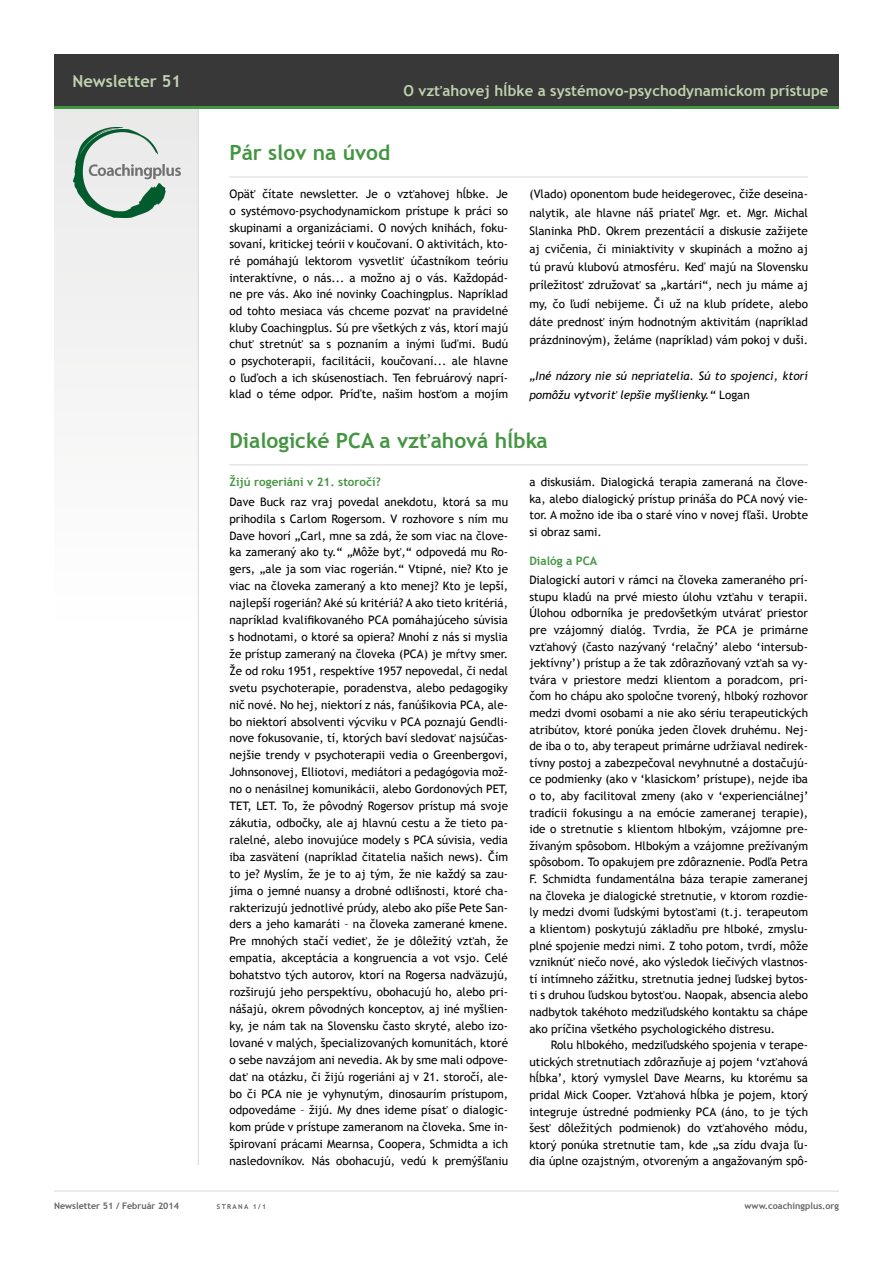
<style>
.page{position:relative;width:893px;height:1263px;background:#fff}
.page>*{position:absolute;margin:0;border:0;box-sizing:border-box;transform-origin:0 0}
.t1{font:700 21px "Trebuchet MS";color:#449542}
.t2{font:700 16.5px "Trebuchet MS";color:#c0d2b0}
.t3{font:700 15px "Trebuchet MS";color:#c0d2b0}
.t4{font:11.7px/16.6px "Trebuchet MS";color:#000;text-align:justify}
.t5{font:italic 11.7px/18.1px "Trebuchet MS";color:#000}
.t6{font:700 11.7px "Trebuchet MS";color:#449542}
.t7{font:700 9px "Trebuchet MS";color:#636362}
.t8{font:700 6.75px "Trebuchet MS";letter-spacing:.2em;color:#636362}
.s1{font-style:normal}
</style>
<div class="page">
<div style="left:54px;top:106px;width:145px;height:525px;background:#f5f5f5"></div>
<hr style="left:54px;top:1191px;width:785px;height:1px;background:#dadad9">
<hr style="left:198px;top:108px;width:1px;height:1057px;background:#dadad9">
<div style="left:54px;top:54px;width:785px;height:53px;background:#383838"></div>
<hr style="left:54px;top:106px;width:785px;height:3px;background:#449542">
<img style="left:74px;top:127px;width:106px;height:91px">
<hr style="left:229px;top:177px;width:579px;height:1px;background:#dadad9">
<hr style="left:229px;top:464px;width:579px;height:1px;background:#dadad9">
<h2 class="t2" style="left:72px;top:70px;width:110px">Newsletter 51</h2>
<p class="t3" style="left:403px;top:81px;width:426px">O vzťahovej hĺbke a systémovo-psychodynamickom prístupe</p>
<h1 class="t1" style="left:229px;top:139px;width:162px">Pár slov na úvod</h1>
<p class="t4" style="left:229px;top:186px;width:280px">Opäť čítate newsletter. Je o vzťahovej hĺbke. Je o systémovo-psychodynamickom prístupe k práci so skupinami a organizáciami. O nových knihách, foku&shy;sovaní, kritickej teórii v koučovaní. O aktivitách, kto&shy;ré pomáhajú lektorom vysvetliť účastníkom teóriu interaktívne, o nás... a možno aj o vás. Každopád&shy;ne pre vás. Ako iné novinky Coachingplus. Napríklad od tohto mesiaca vás chceme pozvať na pravidelné kluby Coachingplus. Sú pre všetkých z vás, ktorí majú chuť stretnúť sa s poznaním a inými ľuďmi. Budú o psychoterapii, facilitácii, koučovaní... ale hlavne o ľuďoch a ich skúsenostiach. Ten februárový naprí&shy;klad o téme odpor. Príďte, našim hosťom a mojím</p>
<p class="t4" style="left:529px;top:185px;width:280px;line-height:18.1px">(Vlado) oponentom bude heidegerovec, čiže deseina&shy;nalytik, ale hlavne náš priateľ Mgr. et. Mgr. Michal Slaninka PhD. Okrem prezentácií a diskusie zažijete aj cvičenia, či miniaktivity v skupinách a možno aj tú pravú klubovú atmosféru. Keď majú na Slovensku príležitosť združovať sa „kartári“, nech ju máme aj my, čo ľudí nebijeme. Či už na klub prídete, alebo dáte prednosť iným hodnotným aktivitám (napríklad prázdninovým), želáme (napríklad) vám pokoj v duši.</p>
<p class="t5" style="left:529px;top:367px;width:280px">„Iné názory nie sú nepriatelia. Sú to spojenci, ktorí pomôžu vytvoriť lepšie myšlienky.“ <span class="s1">Logan</span></p>
<h1 class="t1" style="left:229px;top:427px;width:320px">Dialogické PCA a vzťahová hĺbka</h1>
<p class="t6" style="left:229px;top:475px;width:153px">Žijú rogeriáni v 21. storočí?</p>
<p class="t4" style="left:229px;top:493px;width:280px">Dave Buck raz vraj povedal anekdotu, ktorá sa mu prihodila s Carlom Rogersom. V rozhovore s ním mu Dave hovorí „Carl, mne sa zdá, že som viac na člove&shy;ka zameraný ako ty.“ „Môže byť,“ odpovedá mu Ro&shy;gers, „ale ja som viac rogerián.“ Vtipné, nie? Kto je viac na človeka zameraný a kto menej? Kto je lepší, najlepší rogerián? Aké sú kritériá? A ako tieto kritériá, napríklad kvalifikovaného PCA pomáhajúceho súvisia s hodnotami, o ktoré sa opiera? Mnohí z nás si myslia že prístup zameraný na človeka (PCA) je mŕtvy smer.<br>Že od roku 1951, respektíve 1957 nepovedal, či nedal svetu psychoterapie, poradenstva, alebo pedagogiky nič nové. No hej, niektorí z nás, fanúšikovia PCA, ale&shy;bo niektorí absolventi výcviku v PCA poznajú Gendli&shy;nove fokusovanie, tí, ktorých baví sledovať najsúčas&shy;nejšie trendy v psychoterapii vedia o Greenbergovi, Johnsonovej, Elliotovi, mediátori a pedagógovia mož&shy;no o nenásilnej komunikácii, alebo Gordonových PET, TET, LET. To, že pôvodný Rogersov prístup má svoje zákutia, odbočky, ale aj hlavnú cestu a že tieto pa&shy;ralelné, alebo inovujúce modely s PCA súvisia, vedia iba zasvätení (napríklad čitatelia našich news). Čím to je? Myslím, že je to aj tým, že nie každý sa zau&shy;jíma o jemné nuansy a drobné odlišnosti, ktoré cha&shy;rakterizujú jednotlivé prúdy, alebo ako píše Pete San&shy;ders a jeho kamaráti – na človeka zamerané kmene.<br>Pre mnohých stačí vedieť, že je dôležitý vzťah, že empatia, akceptácia a kongruencia a vot vsjo. Celé bohatstvo tých autorov, ktorí na Rogersa nadväzujú, rozširujú jeho perspektívu, obohacujú ho, alebo pri&shy;nášajú, okrem pôvodných konceptov, aj iné myšlien&shy;ky, je nám tak na Slovensku často skryté, alebo izo&shy;lované v malých, špecializovaných komunitách, ktoré o sebe navzájom ani nevedia. Ak by sme mali odpove&shy;dať na otázku, či žijú rogeriáni aj v 21. storočí, ale&shy;bo či PCA nie je vyhynutým, dinosaurím prístupom, odpovedáme – žijú. My dnes ideme písať o dialogic&shy;kom prúde v prístupe zameranom na človeka. Sme in&shy;špirovaní prácami Mearnsa, Coopera, Schmidta a ich nasledovníkov. Nás obohacujú, vedú k premýšľaniu</p>
<p class="t4" style="left:529px;top:474px;width:280px">a diskusiám. Dialogická terapia zameraná na člove&shy;ka, alebo dialogický prístup prináša do PCA nový vie&shy;tor. A možno ide iba o staré víno v novej fľaši. Urobte si obraz sami.</p>
<p class="t6" style="left:529px;top:554px;width:69px">Dialóg a PCA</p>
<p class="t4" style="left:529px;top:572px;width:281px">Dialogickí autori v rámci na človeka zameraného prí&shy;stupu kladú na prvé miesto úlohu vzťahu v terapii.<br>Úlohou odborníka je predovšetkým utvárať priestor pre vzájomný dialóg. Tvrdia, že PCA je primárne vzťahový (často nazývaný ‘relačný’ alebo ‘intersub&shy;jektívny’) prístup a že tak zdôrazňovaný vzťah sa vy&shy;tvára v priestore medzi klientom a poradcom, pri&shy;čom ho chápu ako spoločne tvorený, hlboký rozhovor medzi dvomi osobami a nie ako sériu terapeutických atribútov, ktoré ponúka jeden človek druhému. Nej&shy;de iba o to, aby terapeut primárne udržiaval nedirek&shy;tívny postoj a zabezpečoval nevyhnutné a dostačujú&shy;ce podmienky (ako v ‘klasickom’ prístupe), nejde iba o to, aby facilitoval zmeny (ako v ‘experienciálnej’ tradícii fokusingu a na emócie zameranej terapie), ide o stretnutie s klientom hlbokým, vzájomne pre&shy;žívaným spôsobom. Hlbokým a vzájomne prežívaným spôsobom. To opakujem pre zdôraznenie. Podľa Petra F. Schmidta fundamentálna báza terapie zameranej na človeka je dialogické stretnutie, v ktorom rozdie&shy;ly medzi dvomi ľudskými bytosťami (t.j. terapeutom a klientom) poskytujú základňu pre hlboké, zmyslu&shy;plné spojenie medzi nimi. Z toho potom, tvrdí, môže vzniknúť niečo nové, ako výsledok liečivých vlastnos&shy;tí intímneho zážitku, stretnutia jednej ľudskej bytos&shy;ti s druhou ľudskou bytosťou. Naopak, absencia alebo nadbytok takéhoto medziľudského kontaktu sa chápe ako príčina všetkého psychologického distresu.</p>
<p class="t4" style="left:529px;top:1037px;width:280px;text-indent:21px">Rolu hlbokého, medziľudského spojenia v terape&shy;utických stretnutiach zdôrazňuje aj pojem ‘vzťahová hĺbka’, ktorý vymyslel Dave Mearns, ku ktorému sa pridal Mick Cooper. Vzťahová hĺbka je pojem, ktorý integruje ústredné podmienky PCA (áno, to je tých šesť dôležitých podmienok) do vzťahového módu, ktorý ponúka stretnutie tam, kde „sa zídu dvaja ľu&shy;dia úplne ozajstným, otvoreným a angažovaným spô-</p>
<p class="t7" style="left:54px;top:1200px;width:127px">Newsletter 51 / Február 2014</p>
<p class="t8" style="left:217px;top:1202px;width:51px">strana 1/1</p>
<p class="t7" style="left:745px;top:1200px;width:96px">www.coachingplus.org</p>
</div>
